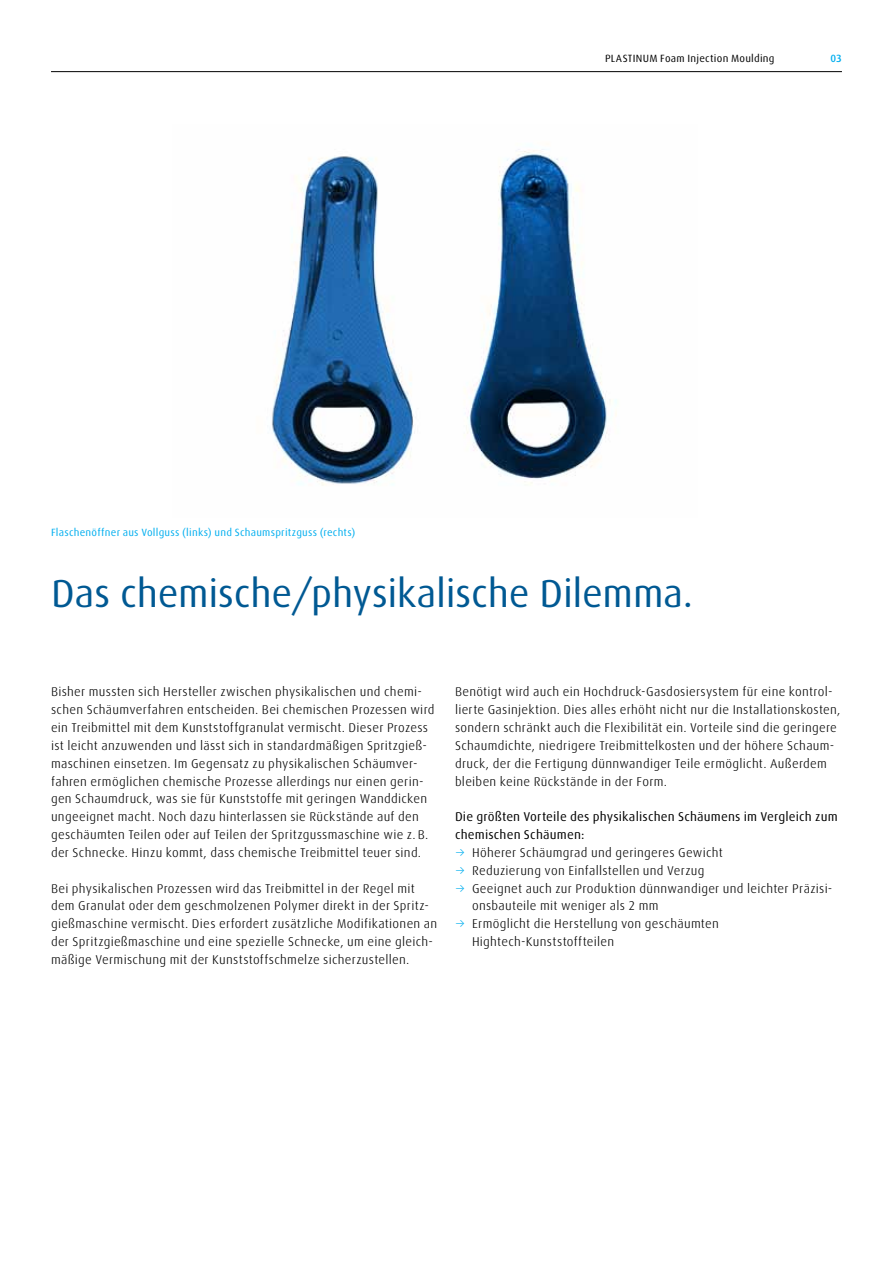
<style>
.page{position:relative;width:893px;height:1263px;background:#fff}
.page>*{position:absolute;margin:0;border:0;box-sizing:border-box;transform-origin:0 0}
.t1{font:39px "Linde Dax Global";letter-spacing:-.01em;color:#005993}
.t2{font:300 12.75px/17.9px "Linde Dax Global";letter-spacing:.02em;color:#000}
.t3{font:12.75px/17.9px "Linde Dax Global";letter-spacing:.015em;color:#000}
.t4{font:10.5px "Linde Dax Global";letter-spacing:.02em;color:#00aeef}
.t5{font:10.5px "Linde Dax Global";letter-spacing:.02em;color:#000}
.t6{font:500 10.5px "Linde Dax Global";color:#00aeef}
.s1{color:#00aeef}
</style>
<div class="page">
<hr style="left:51px;top:71px;width:791px;height:1px;background:#000">
<img style="left:271px;top:149px;width:346px;height:337px">
<p class="t4" style="left:51px;top:526px;width:306px">Flaschenöffner aus Vollguss (links) und Schaumspritzguss (rechts)</p>
<p class="t5" style="left:605px;top:52px;width:171px">PLASTINUM Foam Injection Moulding</p>
<p class="t6" style="left:830px;top:52px;width:13px">03</p>
<h1 class="t1" style="left:51px;top:571px;width:644px">Das chemische/physikalische Dilemma.</h1>
<p class="t2" style="left:51px;top:683px;width:385px">Bisher mussten sich Hersteller zwischen physikalischen und chemi&shy;schen Schäumverfahren entscheiden. Bei chemischen Prozessen wird ein Treibmittel mit dem Kunststoffgranulat vermischt. Dieser Prozess ist leicht anzuwenden und lässt sich in standardmäßigen Spritzgieß&shy;maschinen einsetzen. Im Gegensatz zu physikalischen Schäumver&shy;fahren ermöglichen chemische Prozesse allerdings nur einen gerin&shy;gen Schaumdruck, was sie für Kunststoffe mit geringen Wanddicken ungeeignet macht. Noch dazu hinterlassen sie Rückstände auf den geschäumten Teilen oder auf Teilen der Spritzgussmaschine wie z. B. der Schnecke. Hinzu kommt, dass chemische Treibmittel teuer sind.</p>
<p class="t2" style="left:51px;top:879px;width:388px">Bei physikalischen Prozessen wird das Treibmittel in der Regel mit dem Granulat oder dem geschmolzenen Polymer direkt in der Spritz&shy;gießmaschine vermischt. Dies erfordert zusätzliche Modifikationen an der Spritzgießmaschine und eine spezielle Schnecke, um eine gleich&shy;mäßige Vermischung mit der Kunststoffschmelze sicherzustellen.</p>
<p class="t2" style="left:455px;top:683px;width:387px">Benötigt wird auch ein Hochdruck-Gasdosiersystem für eine kontrol&shy;lierte Gasinjektion. Dies alles erhöht nicht nur die Installationskosten, sondern schränkt auch die Flexibilität ein. Vorteile sind die geringere Schaumdichte, niedrigere Treibmittelkosten und der höhere Schaum&shy;druck, der die Fertigung dünnwandiger Teile ermöglicht. Außerdem bleiben keine Rückstände in der Form.</p>
<p class="t3" style="left:455px;top:808px;width:384px">Die größten Vorteile des physikalischen Schäumens im Vergleich zum chemischen Schäumen:</p>
<p class="t2" style="left:455px;top:843px;width:269px"><span class="s1">→</span> Höherer Schäumgrad und geringeres Gewicht</p>
<p class="t2" style="left:455px;top:861px;width:251px"><span class="s1">→</span> Reduzierung von Einfallstellen und Verzug</p>
<p class="t2" style="left:472px;top:879px;width:362px;text-indent:-17px"><span class="s1">→</span> Geeignet auch zur Produktion dünnwandiger und leichter Präzisi&shy;onsbauteile mit weniger als 2 mm</p>
<p class="t2" style="left:472px;top:915px;width:248px;text-indent:-17px"><span class="s1">→</span> Ermöglicht die Herstellung von geschäumten<br>Hightech-Kunststoffteilen</p>
</div>
